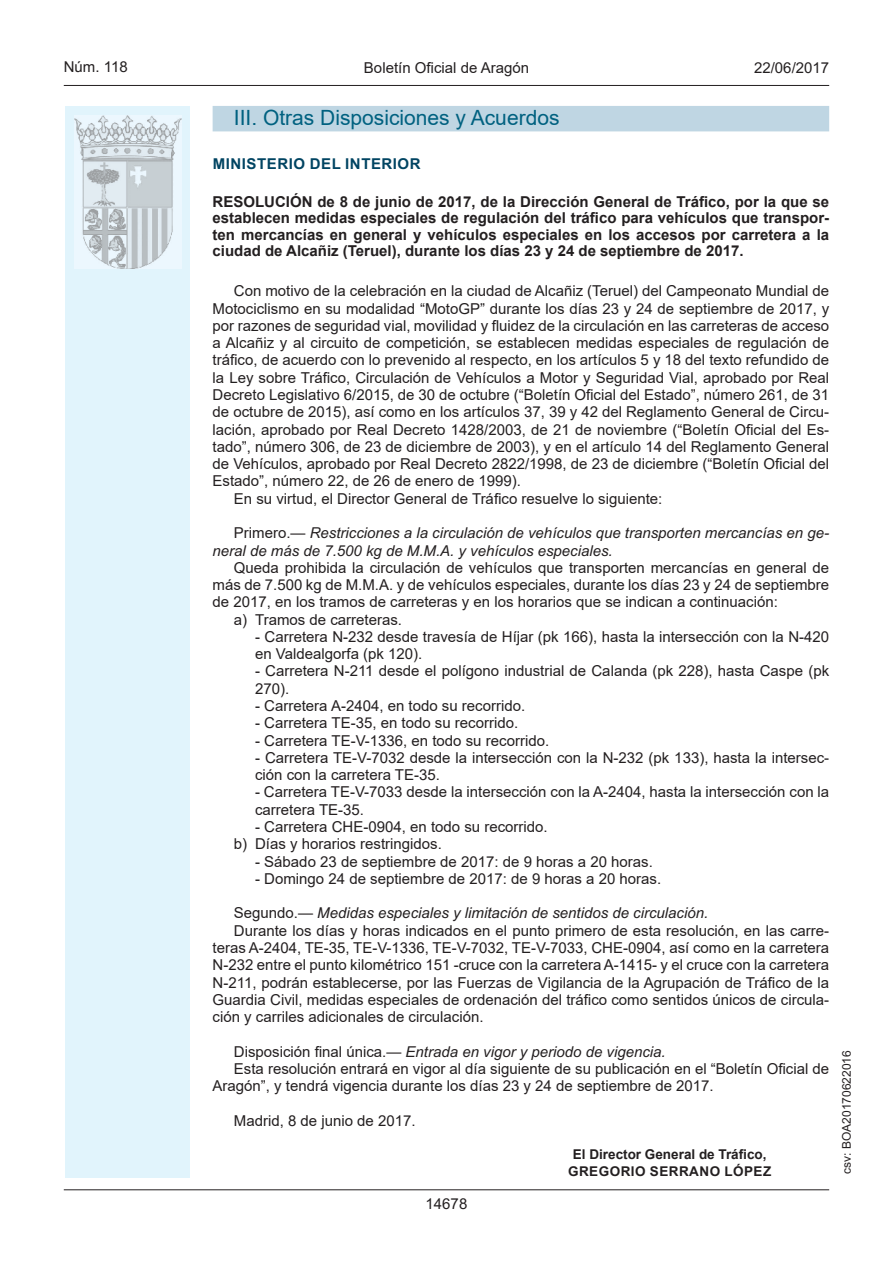
<style>
.page{position:relative;width:893px;height:1263px;background:#fff}
.page>*{position:absolute;margin:0;border:0;box-sizing:border-box;transform-origin:0 0}
.Titulo_sec{font:21px "Arial MT2";color:#006180}
.inicio_de_parrafo{font:15px/17.2px "Arial MT2";color:#231f20;text-align:justify}
.Sangrado_01{font:15px/17.2px "Arial MT2";color:#231f20}
.Titulo_text{font:700 15px/16.5px "Arial";color:#231f20;text-align:justify}
.inicio_de_parrafo-2{font:italic 15px/17.2px "Arial";color:#231f20}
.estilo_head-c{font:15px "Arial MT2";color:#231f20}
.emisor_text{font:15px "Arial Bold MT2";letter-spacing:.035em;color:#004462}
.estilo_head-d{font:15px "Arial";color:#231f20}
.estilo_head-i{font:15px "Arial";color:#231f20}
.numero_pagina{font:15px "Arial";color:#231f20}
.firma_der{font:700 13.5px "Arial";color:#231f20}
.firma_der-2{font:13.5px "Arial Bold MT2";letter-spacing:.035em;color:#231f20}
.estilo_head-i-2{font:12px "Arial";color:#231f20}
.s1{font-family:"Arial MT2";font-style:normal}
</style>
<div class="page">
<div style="left:65px;top:106px;width:125px;height:1072px;background:#e1f4fc"></div>
<img style="left:75px;top:115px;width:106px;height:153px">
<hr style="left:64px;top:85px;width:765px;height:1px;background:#231f20">
<hr style="left:64px;top:1189px;width:765px;height:1px;background:#231f20">
<div style="left:213px;top:106px;width:616px;height:25px;background:#bfd6e3"></div>
<p class="estilo_head-i" style="left:64px;top:57px;width:65px">Núm. 118</p>
<p class="estilo_head-c" style="left:364px;top:57px;width:167px">Boletín Oficial de Aragón</p>
<p class="estilo_head-d" style="left:754px;top:57px;width:77px">22/06/2017</p>
<p class="Titulo_sec" style="left:234px;top:103px;width:327px">III. Otras Disposiciones y Acuerdos</p>
<p class="emisor_text" style="left:213px;top:153px;width:209px">MINISTERIO DEL INTERIOR</p>
<p class="Titulo_text" style="left:213px;top:194px;width:618px">RESOLUCIÓN de 8 de junio de 2017, de la Dirección General de Tráfico, por la que se establecen medidas especiales de regulación del tráfico para vehículos que transpor&shy;ten mercancías en general y vehículos especiales en los accesos por carretera a la ciudad de Alcañiz (Teruel), durante los días 23 y 24 de septiembre de 2017.</p>
<p class="inicio_de_parrafo" style="left:213px;top:282px;width:618px;text-indent:21px">Con motivo de la celebración en la ciudad de Alcañiz (Teruel) del Campeonato Mundial de Motociclismo en su modalidad “MotoGP” durante los días 23 y 24 de septiembre de 2017, y por razones de seguridad vial, movilidad y fluidez de la circulación en las carreteras de acceso a Alcañiz y al circuito de competición, se establecen medidas especiales de regulación de tráfico, de acuerdo con lo prevenido al respecto, en los artículos 5 y 18 del texto refundido de la Ley sobre Tráfico, Circulación de Vehículos a Motor y Seguridad Vial, aprobado por Real Decreto Legislativo 6/2015, de 30 de octubre (“Boletín Oficial del Estado”, número 261, de 31 de octubre de 2015), así como en los artículos 37, 39 y 42 del Reglamento General de Circu&shy;lación, aprobado por Real Decreto 1428/2003, de 21 de noviembre (“Boletín Oficial del Es&shy;tado”, número 306, de 23 de diciembre de 2003), y en el artículo 14 del Reglamento General de Vehículos, aprobado por Real Decreto 2822/1998, de 23 de diciembre (“Boletín Oficial del Estado”, número 22, de 26 de enero de 1999).</p>
<p class="inicio_de_parrafo" style="left:234px;top:490px;width:430px">En su virtud, el Director General de Tráfico resuelve lo siguiente:</p>
<p class="inicio_de_parrafo-2" style="left:213px;top:525px;width:618px;text-indent:21px"><span class="s1">Primero.—</span> Restricciones a la circulación de vehículos que transporten mercancías en ge&shy;neral de más de 7.500 kg de M.M.A. y vehículos especiales.</p>
<p class="inicio_de_parrafo" style="left:213px;top:559px;width:618px;text-indent:21px">Queda prohibida la circulación de vehículos que transporten mercancías en general de más de 7.500 kg de M.M.A. y de vehículos especiales, durante los días 23 y 24 de septiembre de 2017, en los tramos de carreteras y en los horarios que se indican a continuación:</p>
<p class="Sangrado_01" style="left:234px;top:611px;width:170px">a) Tramos de carreteras.</p>
<p class="Sangrado_01" style="left:255px;top:628px;width:576px">- Carretera N-232 desde travesía de Híjar (pk 166), hasta la intersección con la N-420 en Valdealgorfa (pk 120).</p>
<p class="Sangrado_01" style="left:255px;top:662px;width:576px">- Carretera N-211 desde el polígono industrial de Calanda (pk 228), hasta Caspe (pk<br>270).</p>
<p class="Sangrado_01" style="left:255px;top:697px;width:272px">- Carretera A-2404, en todo su recorrido.</p>
<p class="Sangrado_01" style="left:255px;top:714px;width:265px">- Carretera TE-35, en todo su recorrido.</p>
<p class="Sangrado_01" style="left:255px;top:732px;width:296px">- Carretera TE-V-1336, en todo su recorrido.</p>
<p class="Sangrado_01" style="left:255px;top:749px;width:576px">- Carretera TE-V-7032 desde la intersección con la N-232 (pk 133), hasta la intersec&shy;ción con la carretera TE-35.</p>
<p class="Sangrado_01" style="left:255px;top:783px;width:576px">- Carretera TE-V-7033 desde la intersección con la A-2404, hasta la intersección con la carretera TE-35.</p>
<p class="Sangrado_01" style="left:255px;top:818px;width:294px">- Carretera CHE-0904, en todo su recorrido.</p>
<p class="Sangrado_01" style="left:234px;top:835px;width:209px">b) Días y horarios restringidos.</p>
<p class="Sangrado_01" style="left:255px;top:852px;width:399px">- Sábado 23 de septiembre de 2017: de 9 horas a 20 horas.</p>
<p class="Sangrado_01" style="left:255px;top:870px;width:408px">- Domingo 24 de septiembre de 2017: de 9 horas a 20 horas.</p>
<p class="inicio_de_parrafo-2" style="left:234px;top:905px;width:476px"><span class="s1">Segundo.—</span> Medidas especiales y limitación de sentidos de circulación.</p>
<p class="inicio_de_parrafo" style="left:213px;top:922px;width:618px;text-indent:21px">Durante los días y horas indicados en el punto primero de esta resolución, en las carre&shy;teras A-2404, TE-35, TE-V-1336, TE-V-7032, TE-V-7033, CHE-0904, así como en la carretera N-232 entre el punto kilométrico 151 -cruce con la carretera A-1415- y el cruce con la carretera N-211, podrán establecerse, por las Fuerzas de Vigilancia de la Agrupación de Tráfico de la Guardia Civil, medidas especiales de ordenación del tráfico como sentidos únicos de circula&shy;ción y carriles adicionales de circulación.</p>
<p class="inicio_de_parrafo-2" style="left:234px;top:1043px;width:433px"><span class="s1">Disposición final única.—</span> Entrada en vigor y periodo de vigencia.</p>
<p class="inicio_de_parrafo" style="left:213px;top:1060px;width:618px;text-indent:21px">Esta resolución entrará en vigor al día siguiente de su publicación en el “Boletín Oficial de<br>Aragón”, y tendrá vigencia durante los días 23 y 24 de septiembre de 2017.</p>
<p class="inicio_de_parrafo" style="left:234px;top:1112px;width:183px">Madrid, 8 de junio de 2017.</p>
<p class="firma_der" style="left:573px;top:1145px;width:195px">El Director General de Tráfico,</p>
<p class="firma_der-2" style="left:568px;top:1162px;width:205px">GREGORIO SERRANO LÓPEZ</p>
<p class="numero_pagina" style="left:426px;top:1193px;width:43px">14678</p>
<p class="estilo_head-i-2" style="left:838px;top:1174px;width:125px;rotate:-90deg">csv: BOA20170622016</p>
</div>
